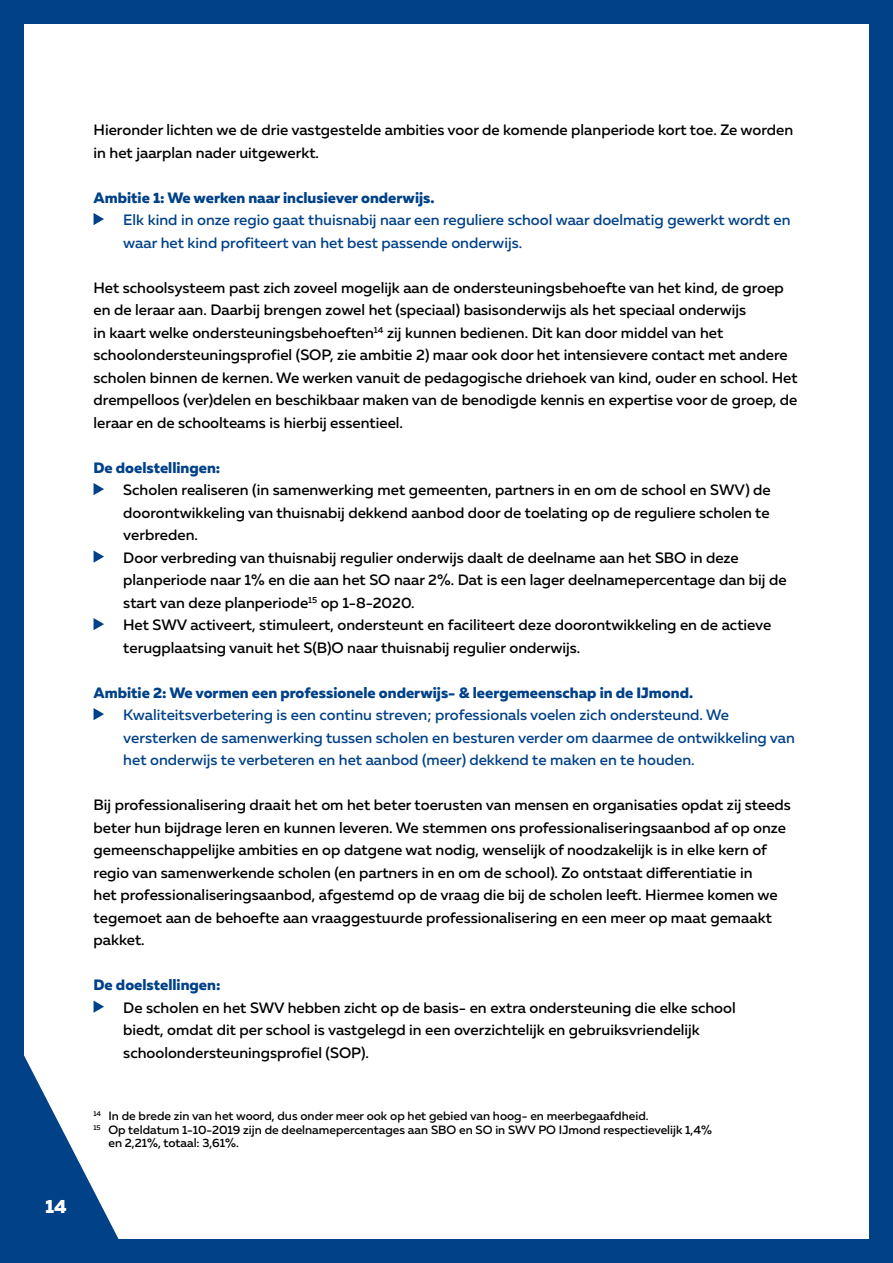
<style>
.page{position:relative;width:893px;height:1263px;background:#fff}
.page>*{position:absolute;margin:0;border:0;box-sizing:border-box;transform-origin:0 0}
.t1{font:800 19.2px "Muller";color:#fff}
.t2{font:500 15px/22.5px "Muller";color:#000}
.t3{font:500 15px/22.5px "Muller";color:#004188}
.t4{font:800 15px "Muller";color:#004188}
.t5{font:500 12px "Muller";color:#000}
</style>
<div class="page">
<svg style="left:25px;top:1057px;width:93px;height:181px"></svg>
<div style="left:0;top:0;width:893px;height:1263px;border:24px solid #004188"></div>
<svg style="left:94px;top:213px;width:10px;height:12px"></svg>
<svg style="left:94px;top:483px;width:10px;height:12px"></svg>
<svg style="left:94px;top:550px;width:10px;height:13px"></svg>
<svg style="left:94px;top:618px;width:10px;height:12px"></svg>
<svg style="left:94px;top:708px;width:10px;height:12px"></svg>
<svg style="left:94px;top:1001px;width:10px;height:12px"></svg>
<p class="t1" style="left:45px;top:1194px;width:23px">14</p>
<p class="t2" style="left:94px;top:118px;width:701px">Hieronder lichten we de drie vastgestelde ambities voor de komende planperiode kort toe. Ze worden in het jaarplan nader uitgewerkt.</p>
<p class="t4" style="left:94px;top:188px;width:343px">Ambitie 1: We werken naar inclusiever onderwijs.</p>
<p class="t3" style="left:123px;top:208px;width:669px">Elk kind in onze regio gaat thuisnabij naar een reguliere school waar doelmatig gewerkt wordt en waar het kind profiteert van het best passende onderwijs.</p>
<p class="t2" style="left:94px;top:276px;width:706px">Het schoolsysteem past zich zoveel mogelijk aan de ondersteuningsbehoefte van het kind, de groep en de leraar aan. Daarbij brengen zowel het (speciaal) basisonderwijs als het speciaal onderwijs<br>in kaart welke ondersteuningsbehoeften<sup>14</sup> zij kunnen bedienen. Dit kan door middel van het schoolondersteuningsprofiel (SOP, zie ambitie 2) maar ook door het intensievere contact met andere scholen binnen de kernen. We werken vanuit de pedagogische driehoek van kind, ouder en school. Het drempelloos (ver)delen en beschikbaar maken van de benodigde kennis en expertise voor de groep, de leraar en de schoolteams is hierbij essentieel.</p>
<p class="t4" style="left:94px;top:458px;width:128px">De doelstellingen:</p>
<p class="t2" style="left:123px;top:478px;width:665px">Scholen realiseren (in samenwerking met gemeenten, partners in en om de school en SWV) de doorontwikkeling van thuisnabij dekkend aanbod door de toelating op de reguliere scholen te verbreden.<br>Door verbreding van thuisnabij regulier onderwijs daalt de deelname aan het SBO in deze planperiode naar 1% en die aan het SO naar 2%. Dat is een lager deelnamepercentage dan bij de start van deze planperiode<sup>15</sup> op 1-8-2020.<br>Het SWV activeert, stimuleert, ondersteunt en faciliteert deze doorontwikkeling en de actieve terugplaatsing vanuit het S(B)O naar thuisnabij regulier onderwijs.</p>
<p class="t4" style="left:94px;top:683px;width:601px">Ambitie 2: We vormen een professionele onderwijs- &amp; leergemeenschap in de IJmond.</p>
<p class="t3" style="left:123px;top:703px;width:673px">Kwaliteitsverbetering is een continu streven; professionals voelen zich ondersteund. We versterken de samenwerking tussen scholen en besturen verder om daarmee de ontwikkeling van het onderwijs te verbeteren en het aanbod (meer) dekkend te maken en te houden.</p>
<p class="t2" style="left:94px;top:793px;width:699px">Bij professionalisering draait het om het beter toerusten van mensen en organisaties opdat zij steeds beter hun bijdrage leren en kunnen leveren. We stemmen ons professionaliseringsaanbod af op onze gemeenschappelijke ambities en op datgene wat nodig, wenselijk of noodzakelijk is in elke kern of regio van samenwerkende scholen (en partners in en om de school). Zo ontstaat differentiatie in<br>het professionaliseringsaanbod, afgestemd op de vraag die bij de scholen leeft. Hiermee komen we tegemoet aan de behoefte aan vraaggestuurde professionalisering en een meer op maat gemaakt pakket.</p>
<p class="t4" style="left:94px;top:975px;width:128px">De doelstellingen:</p>
<p class="t2" style="left:123px;top:996px;width:614px">De scholen en het SWV hebben zicht op de basis- en extra ondersteuning die elke school biedt, omdat dit per school is vastgelegd in een overzichtelijk en gebruiksvriendelijk schoolondersteuningsprofiel (SOP).</p>
<p class="t5" style="left:94px;top:1108px;width:556px"><sup>14</sup> In de brede zin van het woord, dus onder meer ook op het gebied van hoog- en meerbegaafdheid.</p>
<p class="t5" style="left:94px;top:1122px;width:620px"><sup>15</sup> Op teldatum 1-10-2019 zijn de deelnamepercentages aan SBO en SO in SWV PO IJmond respectievelijk 1,4%</p>
<p class="t5" style="left:108px;top:1135px;width:132px">en 2,21%, totaal: 3,61%.</p>
</div>
